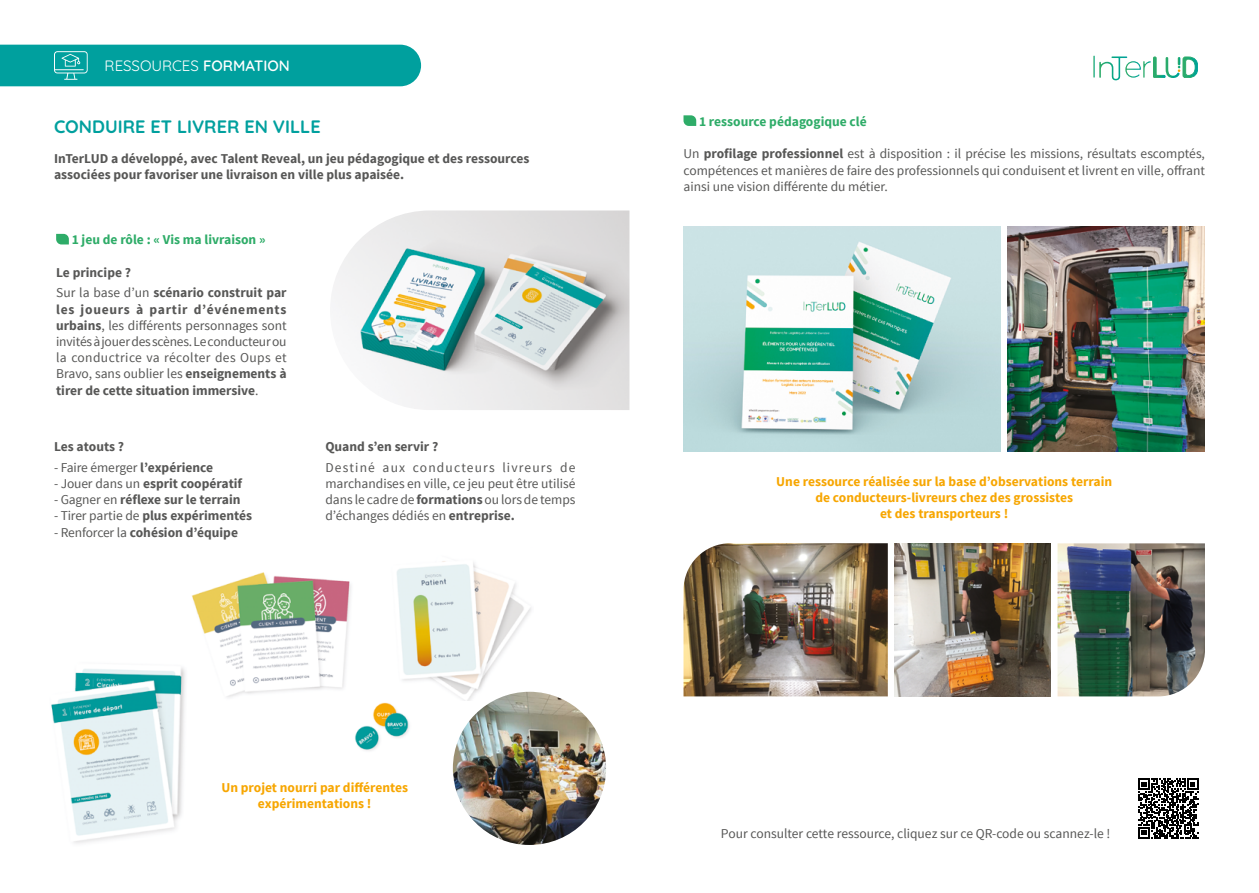
<style>
.page{position:relative;width:1259px;height:893px;background:#fff}
.page>*{position:absolute;margin:0;border:0;box-sizing:border-box;transform-origin:0 0}
.t1{font:300 18px "Quicksand";color:#00a09e}
.t2{font:300 15px "Quicksand";color:#fff}
.t3{font:13.5px/16.2px "Source Sans Pro";color:#575756;text-align:justify}
.t4{font:700 13.5px/16.2px "Source Sans Pro";color:#575756}
.t5{font:700 13.5px/16.2px "Source Sans Pro";color:#f7a600;text-align:center}
.t6{font:700 13.5px "Source Sans Pro";color:#2eac68}
.s1{font-weight:400}
.s2{font-weight:700}
</style>
<div class="page">
<svg style="left:56px;top:234px;width:13px;height:10px"></svg>
<div style="left:0;top:45px;width:421px;height:41px;background:#00a09e"></div>
<img style="left:332px;top:210px;width:297px;height:200px">
<img style="left:192px;top:572px;width:159px;height:126px">
<img style="left:51px;top:659px;width:144px;height:185px">
<svg style="left:683px;top:115px;width:13px;height:11px"></svg>
<img style="left:683px;top:227px;width:318px;height:224px">
<img style="left:894px;top:543px;width:156px;height:153px">
<img style="left:683px;top:543px;width:205px;height:153px">
<img style="left:1057px;top:543px;width:148px;height:153px">
<img style="left:1007px;top:227px;width:198px;height:224px">
<svg style="left:1093px;top:56px;width:105px;height:24px"></svg>
<img style="left:397px;top:561px;width:136px;height:139px">
<svg style="left:1138px;top:778px;width:60px;height:60px"></svg>
<img style="left:453px;top:692px;width:153px;height:153px;border-radius:77px">
<img style="left:349px;top:696px;width:63px;height:55px">
<p class="t2" style="left:105px;top:55px;width:187px">RESSOURCES FORMATION</p>
<h1 class="t1" style="left:54px;top:113px;width:268px">CONDUIRE ET LIVRER EN VILLE</h1>
<p class="t4" style="left:54px;top:151px;width:477px">InTerLUD a développé, avec Talent Reveal, un jeu pédagogique et des ressources associées pour favoriser une livraison en ville plus apaisée.</p>
<p class="t6" style="left:72px;top:231px;width:195px">1 jeu de rôle : « Vis ma livraison »</p>
<p class="t4" style="left:56px;top:263px;width:232px;line-height:20.4px">Le principe ?<br><span class="s1">Sur la base d’un</span> scénario construit par</p>
<p class="t3" style="left:56px;top:301px;width:232px"><span class="s2">les joueurs à partir d’événements urbains</span>, les différents personnages sont invités à jouer des scènes. Le conducteur ou la conductrice va récolter des Oups et Bravo, sans oublier les <span class="s2">enseignements à tirer de cette situation immersive</span>.</p>
<p class="t4" style="left:54px;top:439px;width:72px">Les atouts ?</p>
<p class="t3" style="left:54px;top:459px;width:161px">- Faire émerger <span class="s2">l’expérience</span></p>
<p class="t4" style="left:54px;top:476px;width:190px"><span class="s1">- Jouer dans un</span> esprit coopératif</p>
<p class="t4" style="left:54px;top:492px;width:188px"><span class="s1">- Gagner en</span> réflexe sur le terrain</p>
<p class="t4" style="left:54px;top:508px;width:200px"><span class="s1">- Tirer partie de</span> plus expérimentés</p>
<p class="t4" style="left:54px;top:524px;width:185px"><span class="s1">- Renforcer la</span> cohésion d’équipe</p>
<p class="t4" style="left:325px;top:439px;width:114px">Quand s’en servir ?</p>
<p class="t3" style="left:325px;top:459px;width:252px">Destiné aux conducteurs livreurs de marchandises en ville, ce jeu peut être utilisé dans le cadre de <span class="s2">formations</span> ou lors de temps d’échanges dédiés en <span class="s2">entreprise.</span></p>
<p class="t5" style="left:221px;top:780px;width:188px">Un projet nourri par différentes expérimentations !</p>
<p class="t6" style="left:699px;top:113px;width:169px">1 ressource pédagogique clé</p>
<p class="t3" style="left:683px;top:146px;width:523px">Un <span class="s2">profilage professionnel</span> est à disposition : il précise les missions, résultats escomptés, compétences et manières de faire des professionnels qui conduisent et livrent en ville, offrant ainsi une vision différente du métier.</p>
<p class="t5" style="left:776px;top:474px;width:337px">Une ressource réalisée sur la base d’observations terrain de conducteurs-livreurs chez des grossistes<br>et des transporteurs !</p>
<p class="t3" style="left:721px;top:825px;width:391px">Pour consulter cette ressource, cliquez sur ce QR-code ou scannez-le !</p>
</div>
